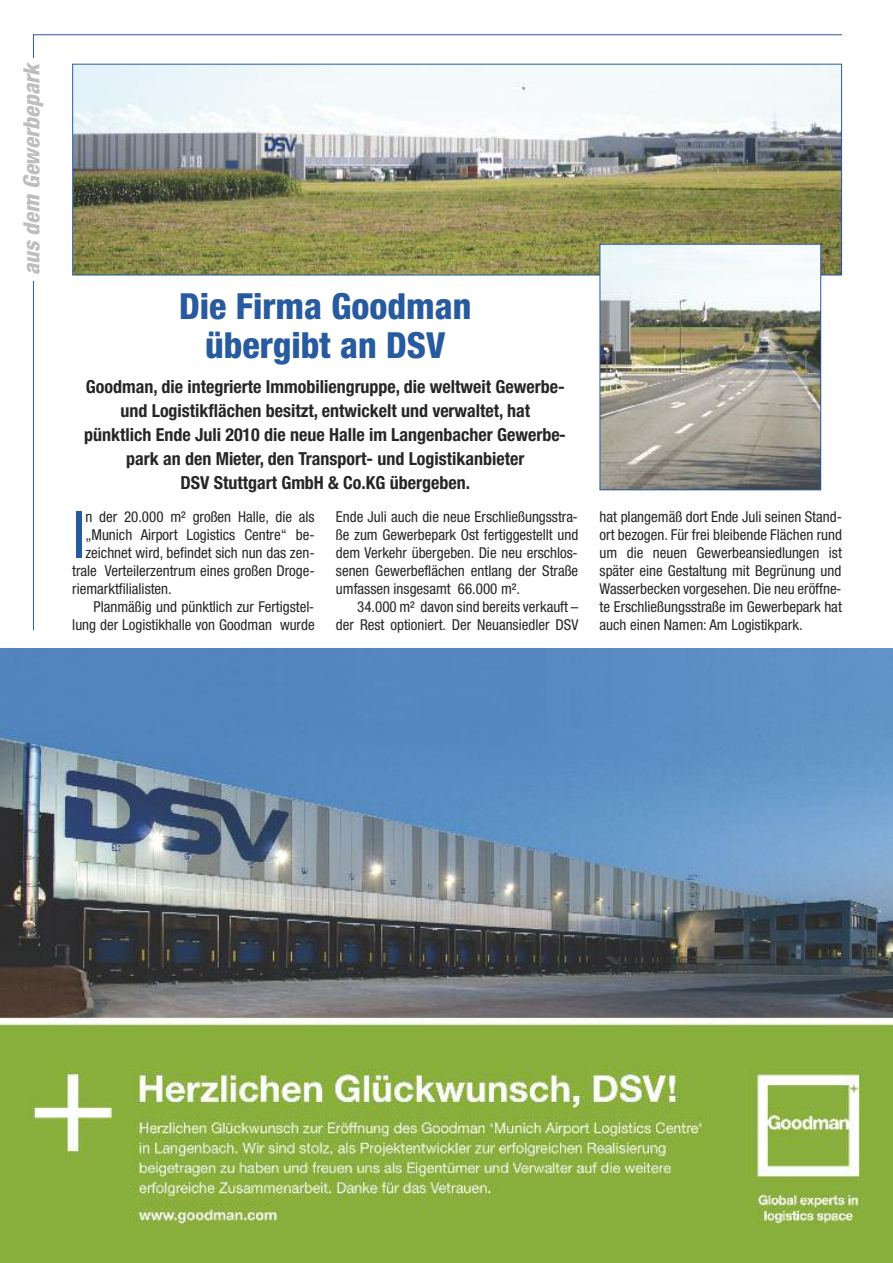
<style>
.page{position:relative;width:893px;height:1263px;background:#fff}
.page>*{position:absolute;margin:0;border:0;box-sizing:border-box;transform-origin:0 0}
.t1{font:condensed 65.4px "Helvetica Neue";color:#275a9e}
.t2{font:800 condensed 36px/39px "Helvetica Neue";color:#275a9e;text-align:center}
.t3{font:italic 800 condensed 22.5px "Helvetica Neue";letter-spacing:.005em;color:#bebebe}
.t4{font:700 condensed 18px/24px "Helvetica Neue";color:#272627;text-align:center}
.t5{font:condensed 15px/18px "Helvetica Neue";color:#272627;text-align:justify}
</style>
<div class="page">
<hr style="left:33px;top:34px;width:1px;height:596px;background:#275a9e">
<hr style="left:33px;top:34px;width:809px;height:1px;background:#275a9e">
<img style="left:0;top:648px;width:893px;height:615px">
<img style="left:74px;top:66px;width:766px;height:207px">
<div style="left:72px;top:64px;width:770px;height:211px;border:1px solid #275a9e"></div>
<img style="left:602px;top:246px;width:217px;height:242px">
<div style="left:600px;top:244px;width:221px;height:246px;border:1px solid #275a9e"></div>
<h3 class="t3" style="left:23px;top:275px;width:213px;rotate:-90deg">aus dem Gewerbepark</h3>
<h2 class="t2" style="left:179px;top:290px;width:294px">Die Firma Goodman übergibt an DSV</h2>
<p class="t4" style="left:84px;top:376px;width:483px">Goodman, die integrierte Immobiliengruppe, die weltweit Gewerbe&shy;und Logistikflächen besitzt, entwickelt und verwaltet, hat pünktlich Ende Juli 2010 die neue Halle im Langenbacher Gewerbe&shy;park an den Mieter, den Transport- und Logistikanbieter<br>DSV Stuttgart GmbH &amp; Co.KG übergeben.</p>
<p class="t5" style="left:336px;top:509px;width:244px">Ende Juli auch die neue Erschließungsstra&shy;ße zum Gewerbepark Ost fertiggestellt und dem Verkehr übergeben. Die neu erschlos&shy;senen Gewerbeflächen entlang der Straße umfassen insgesamt 66.000 m².</p>
<p class="t5" style="left:336px;top:599px;width:244px;text-align:right">34.000 m² davon sind bereits verkauft – der Rest optioniert. Der Neuansiedler DSV</p>
<h1 class="t1" style="left:72px;top:511px;width:15px">I</h1>
<p class="t5" style="left:85px;top:509px;width:231px">n der 20.000 m² großen Halle, die als</p>
<p class="t5" style="left:85px;top:527px;width:231px">„Munich Airport Logistics Centre“ be-</p>
<p class="t5" style="left:85px;top:545px;width:231px">zeichnet wird, befindet sich nun das zen-</p>
<p class="t5" style="left:72px;top:563px;width:244px">trale Verteilerzentrum eines großen Droge-</p>
<p class="t5" style="left:72px;top:581px;width:101px">riemarktfilialisten.</p>
<p class="t5" style="left:94px;top:599px;width:222px">Planmäßig und pünktlich zur Fertigstel-</p>
<p class="t5" style="left:72px;top:617px;width:244px">lung der Logistikhalle von Goodman wurde</p>
<p class="t5" style="left:600px;top:509px;width:244px">hat plangemäß dort Ende Juli seinen Stand&shy;ort bezogen. Für frei bleibende Flächen rund um die neuen Gewerbeansiedlungen ist später eine Gestaltung mit Begrünung und Wasserbecken vorgesehen. Die neu eröffne&shy;te Erschließungsstraße im Gewerbepark hat auch einen Namen: Am Logistikpark.</p>
</div>
